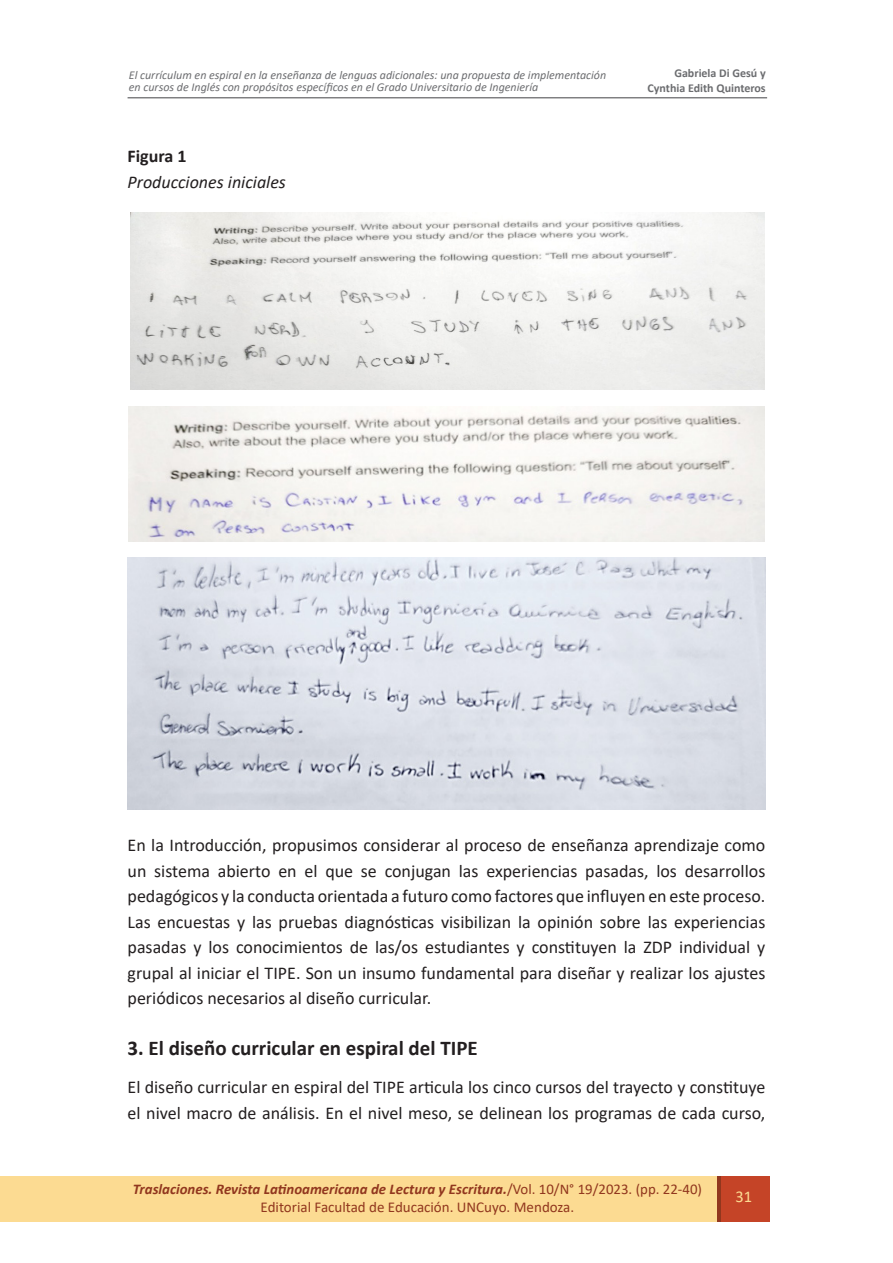
<style>
.page{position:relative;width:893px;height:1263px;background:#fff}
.page>*{position:absolute;margin:0;border:0;box-sizing:border-box;transform-origin:0 0}
.Titulo{font:700 21px "Calibri";color:#231f20}
.t1{font:18px/25.5px "Calibri";color:#231f20;text-align:justify}
.t2{font:italic 18px "Calibri";color:#231f20}
.t3{font:700 18px "Calibri";color:#231f20}
.t4{font:16.5px "Calibri";color:#fcdb92}
.t5{font:15px "Calibri";color:#91371e}
.t6{font:italic 700 14.85px "Calibri";color:#91371e}
.Título_Principal{font:italic 12px/12px "Calibri";color:#6c6d70}
.t7{font:700 12px/14.4px "Calibri";color:#6c6d70;text-align:right}
.s1{font-weight:400;font-style:normal}
</style>
<div class="page">
<div style="left:718px;top:1176px;width:52px;height:46px;background:#c54427"></div>
<div style="left:0;top:1176px;width:719px;height:46px;background:#fcdb92"></div>
<hr style="left:718px;top:1176px;width:3px;height:46px;background:#91371e">
<hr style="left:128px;top:97px;width:639px;height:1px;background:#57585a">
<img style="left:130px;top:213px;width:634px;height:177px">
<img style="left:128px;top:407px;width:636px;height:134px">
<img style="left:128px;top:558px;width:637px;height:252px">
<p class="Título_Principal" style="left:129px;top:69px;width:479px">El currículum en espiral en la enseñanza de lenguas adicionales: una propuesta de implementación en cursos de Inglés con propósitos específicos en el Grado Universitario de Ingeniería</p>
<p class="t3" style="left:128px;top:144px;width:60px">Figura 1</p>
<p class="t2" style="left:128px;top:169px;width:160px">Producciones iniciales</p>
<p class="t7" style="left:647px;top:66px;width:120px">Gabriela Di Gesú y<br>Cynthia Edith Quinteros</p>
<p class="t1" style="left:128px;top:832px;width:639px">En la Introducción, propusimos considerar al proceso de enseñanza aprendizaje como un sistema abierto en el que se conjugan las experiencias pasadas, los desarrollos pedagógicos y la conducta orientada a futuro como factores que influyen en este proceso.<br>Las encuestas y las pruebas diagnósticas visibilizan la opinión sobre las experiencias pasadas y los conocimientos de las/os estudiantes y constituyen la ZDP individual y grupal al iniciar el TIPE. Son un insumo fundamental para diseñar y realizar los ajustes periódicos necesarios al diseño curricular.</p>
<p class="Titulo" style="left:128px;top:1033px;width:352px">3. El diseño curricular en espiral del TIPE</p>
<p class="t1" style="left:128px;top:1074px;width:639px">El diseño curricular en espiral del TIPE articula los cinco cursos del trayecto y constituye el nivel macro de análisis. En el nivel meso, se delinean los programas de cada curso,</p>
<p class="t6" style="left:133px;top:1179px;width:571px">Traslaciones. Revista Latinoamericana de Lectura y Escritura.<span class="s1">/Vol. 10/N° 19/2023. (pp. 22-40)</span></p>
<p class="t5" style="left:261px;top:1197px;width:315px">Editorial Facultad de Educación. UNCuyo. Mendoza.</p>
<p class="t4" style="left:736px;top:1185px;width:18px">31</p>
</div>
